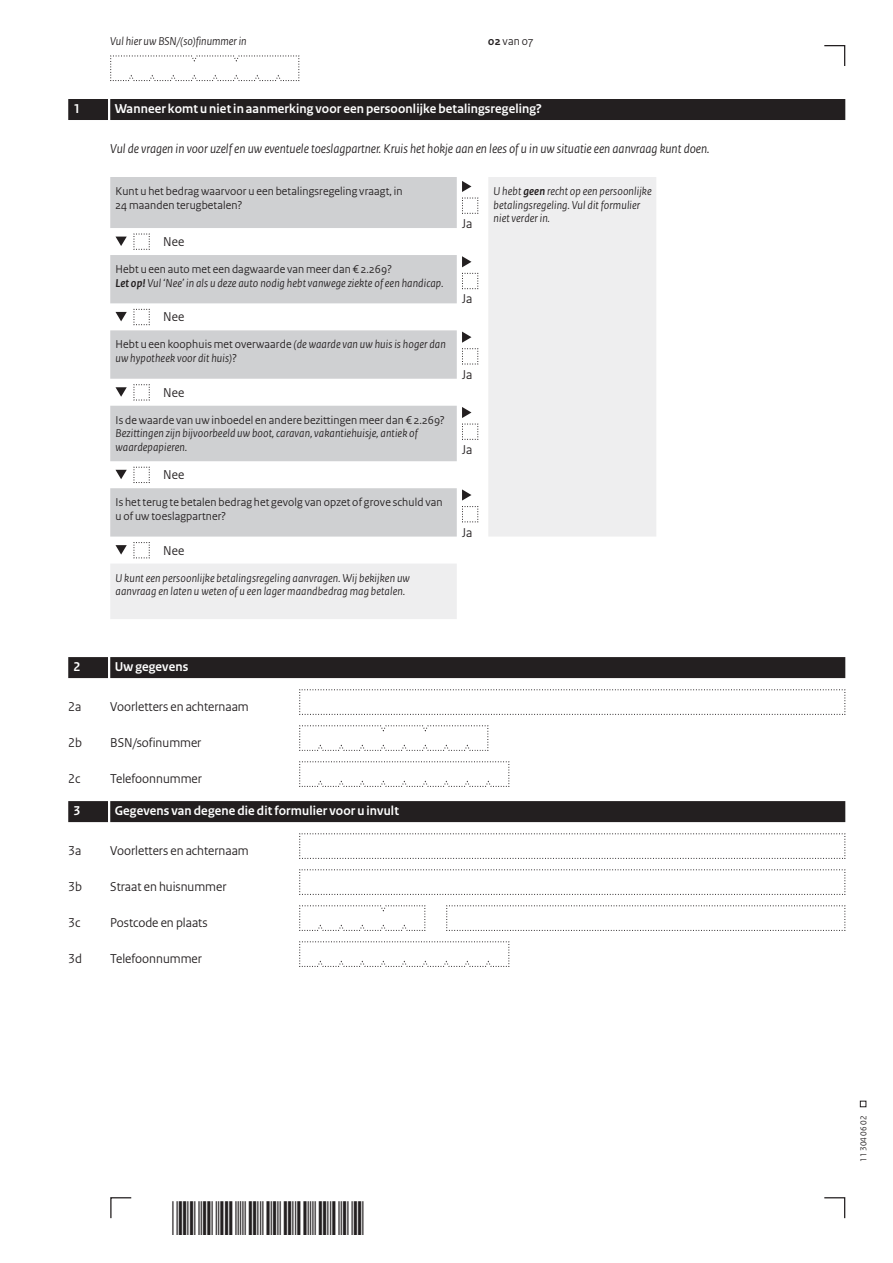
<style>
.page{position:relative;width:893px;height:1263px;background:#fff}
.page>*{position:absolute;margin:0;border:0;box-sizing:border-box;transform-origin:0 0}
.t1{font:45px "Free 3 of 9 Extended";letter-spacing:.005em;color:#231f20}
.t2{font:13.5px "Rijksoverheid Sans Heading";color:#231f20}
.t3{font:700 13.5px "Rijksoverheid Sans Heading";letter-spacing:.01em;color:#fff}
.t4{font:italic 13.5px "Rijksoverheid Sans Heading";color:#231f20}
.t5{font:italic 12px/13.5px "Rijksoverheid Sans Heading";letter-spacing:.01em;color:#231f20}
.t6{font:12px/13.5px "Rijksoverheid Sans Heading";letter-spacing:.01em;color:#231f20}
.t7{font:9px "Rijksoverheid Sans Heading";color:#231f20}
.s1{font-weight:700}
.s2{font-style:normal}
</style>
<div class="page">
<svg style="left:824px;top:1197px;width:22px;height:22px"></svg>
<svg style="left:110px;top:1197px;width:22px;height:22px"></svg>
<svg style="left:824px;top:45px;width:22px;height:21px"></svg>
<svg style="left:860px;top:1101px;width:6px;height:6px"></svg>
<svg style="left:110px;top:55px;width:190px;height:26px"></svg>
<div style="left:110px;top:99px;width:735px;height:21px;background:#231f20"></div>
<div style="left:68px;top:99px;width:40px;height:21px;background:#231f20"></div>
<svg style="left:110px;top:177px;width:546px;height:442px"></svg>
<svg style="left:462px;top:181px;width:17px;height:33px"></svg>
<svg style="left:116px;top:237px;width:11px;height:9px"></svg>
<svg style="left:133px;top:233px;width:17px;height:17px"></svg>
<svg style="left:462px;top:256px;width:17px;height:34px"></svg>
<svg style="left:116px;top:312px;width:11px;height:9px"></svg>
<svg style="left:133px;top:308px;width:17px;height:18px"></svg>
<svg style="left:462px;top:332px;width:17px;height:33px"></svg>
<svg style="left:116px;top:387px;width:11px;height:10px"></svg>
<svg style="left:133px;top:384px;width:17px;height:17px"></svg>
<svg style="left:462px;top:407px;width:17px;height:33px"></svg>
<svg style="left:116px;top:470px;width:11px;height:9px"></svg>
<svg style="left:133px;top:466px;width:17px;height:17px"></svg>
<svg style="left:462px;top:489px;width:17px;height:34px"></svg>
<svg style="left:116px;top:545px;width:11px;height:10px"></svg>
<svg style="left:133px;top:542px;width:17px;height:17px"></svg>
<div style="left:110px;top:657px;width:735px;height:21px;background:#231f20"></div>
<div style="left:68px;top:657px;width:40px;height:21px;background:#231f20"></div>
<div style="left:110px;top:801px;width:735px;height:21px;background:#231f20"></div>
<div style="left:68px;top:801px;width:40px;height:21px;background:#231f20"></div>
<svg style="left:299px;top:689px;width:547px;height:26px"></svg>
<svg style="left:299px;top:725px;width:190px;height:26px"></svg>
<svg style="left:299px;top:761px;width:211px;height:26px"></svg>
<svg style="left:299px;top:833px;width:547px;height:26px"></svg>
<svg style="left:299px;top:869px;width:547px;height:26px"></svg>
<svg style="left:299px;top:905px;width:127px;height:26px"></svg>
<svg style="left:446px;top:905px;width:400px;height:26px"></svg>
<svg style="left:299px;top:941px;width:211px;height:26px"></svg>
<p class="t5" style="left:110px;top:35px;width:138px">Vul hier uw BSN/(so)finummer in</p>
<p class="t6" style="left:488px;top:34px;width:47px"><span class="s1">02</span> van 07</p>
<p class="t3" style="left:74px;top:101px;width:8px">1</p>
<p class="t3" style="left:115px;top:101px;width:429px">Wanneer komt u niet in aanmerking voor een persoonlijke betalingsregeling?</p>
<p class="t4" style="left:110px;top:141px;width:601px">Vul de vragen in voor uzelf en uw eventuele toeslagpartner. Kruis het hokje aan en lees of u in uw situatie een aanvraag kunt doen.</p>
<p class="t6" style="left:116px;top:184px;width:289px">Kunt u het bedrag waarvoor u een betalingsregeling vraagt, in<br>24 maanden terugbetalen?</p>
<p class="t2" style="left:462px;top:216px;width:12px">Ja</p>
<p class="t5" style="left:493px;top:185px;width:160px">U hebt <span class="s1">geen</span> recht op een persoonlijke betalingsregeling. Vul dit formulier niet verder in.</p>
<p class="t2" style="left:163px;top:234px;width:23px">Nee</p>
<p class="t5" style="left:115px;top:263px;width:329px"><span class="s2">Hebt u een auto met een dagwaarde van meer dan € 2.269?<br></span><span class="s1">Let op!</span> Vul ‘Nee’ in als u deze auto nodig hebt vanwege ziekte of een handicap.</p>
<p class="t2" style="left:163px;top:309px;width:23px">Nee</p>
<p class="t5" style="left:116px;top:338px;width:332px"><span class="s2">Hebt u een koophuis met overwaarde</span> (de waarde van uw huis is hoger dan uw hypotheek voor dit huis)<span class="s2">?</span></p>
<p class="t2" style="left:163px;top:384px;width:23px">Nee</p>
<p class="t6" style="left:116px;top:413px;width:331px">Is de waarde van uw inboedel en andere bezittingen meer dan € 2.269?</p>
<p class="t5" style="left:115px;top:427px;width:304px">Bezittingen zijn bijvoorbeeld uw boot, caravan, vakantiehuisje, antiek of waardepapieren.</p>
<p class="t2" style="left:163px;top:467px;width:23px">Nee</p>
<p class="t6" style="left:116px;top:496px;width:329px">Is het terug te betalen bedrag het gevolg van opzet of grove schuld van u of uw toeslagpartner?</p>
<p class="t2" style="left:163px;top:542px;width:23px">Nee</p>
<p class="t5" style="left:116px;top:571px;width:296px">U kunt een persoonlijke betalingsregeling aanvragen. Wij bekijken uw aanvraag en laten u weten of u een lagermaandbedrag mag betalen.</p>
<p class="t2" style="left:462px;top:291px;width:12px">Ja</p>
<p class="t2" style="left:462px;top:366px;width:12px">Ja</p>
<p class="t2" style="left:462px;top:442px;width:12px">Ja</p>
<p class="t2" style="left:462px;top:524px;width:12px">Ja</p>
<p class="t3" style="left:74px;top:659px;width:8px">2</p>
<p class="t3" style="left:115px;top:659px;width:75px">Uw gegevens</p>
<p class="t2" style="left:68px;top:699px;width:15px">2a</p>
<p class="t2" style="left:110px;top:699px;width:140px">Voorletters en achternaam</p>
<p class="t2" style="left:68px;top:735px;width:15px">2b</p>
<p class="t2" style="left:110px;top:735px;width:93px">BSN/sofinummer</p>
<p class="t2" style="left:68px;top:771px;width:14px">2c</p>
<p class="t2" style="left:110px;top:771px;width:93px">Telefoonnummer</p>
<p class="t3" style="left:74px;top:803px;width:8px">3</p>
<p class="t3" style="left:115px;top:803px;width:286px">Gegevens van degene die dit formulier voor u invult</p>
<p class="t2" style="left:68px;top:843px;width:15px">3a</p>
<p class="t2" style="left:110px;top:843px;width:140px">Voorletters en achternaam</p>
<p class="t2" style="left:68px;top:879px;width:15px">3b</p>
<p class="t2" style="left:110px;top:879px;width:118px">Straat en huisnummer</p>
<p class="t2" style="left:68px;top:915px;width:14px">3c</p>
<p class="t2" style="left:110px;top:915px;width:99px">Postcode en plaats</p>
<p class="t2" style="left:68px;top:951px;width:15px">3d</p>
<p class="t2" style="left:110px;top:951px;width:93px">Telefoonnummer</p>
<h1 class="t1" style="left:172px;top:1193px;width:194px">*113040602*</h1>
<p class="t7" style="left:858px;top:1161px;width:47px;rotate:-90deg">11 304 06 02</p>
</div>
